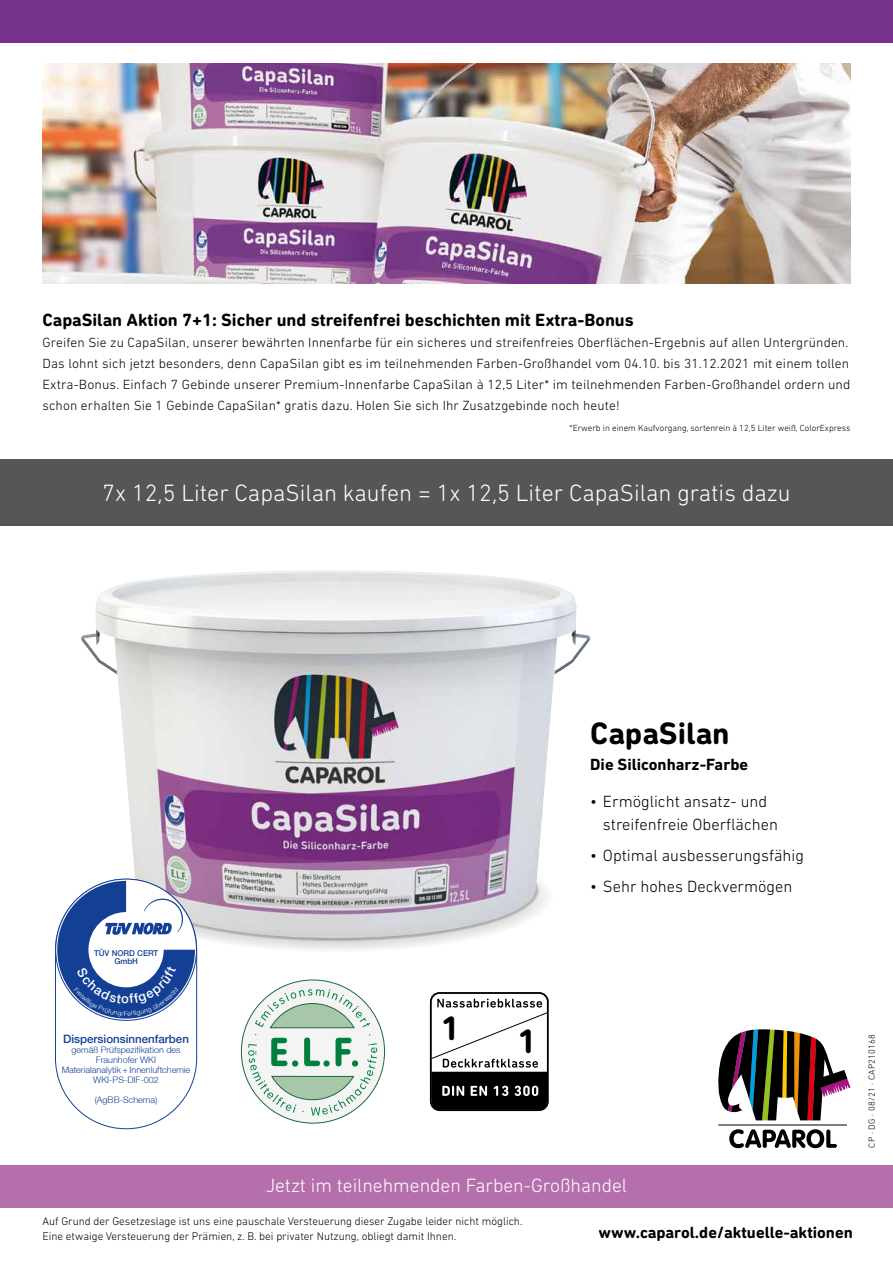
<style>
.page{position:relative;width:893px;height:1263px;background:#fff}
.page>*{position:absolute;margin:0;border:0;box-sizing:border-box;transform-origin:0 0}
.t1{font:700 34.5px "DIN Next Rounded LT Pro";color:#000}
.t2{font:700 31.5px "DIN Next Rounded LT Pro";color:#000}
.t3{font:300 24px "DIN Next Rounded LT Pro";color:#fff}
.t4{font:300 19.5px "DIN Next Rounded LT Pro";color:#fff}
.t5{font:700 18px "DIN Next Rounded LT Pro";color:#000}
.t6{font:300 16.5px/22.5px "DIN Next LT Pro";color:#000}
.t7{font:700 16.5px "DIN Next Rounded LT Pro";color:#000}
.t8{font:700 16.5px "DIN Next LT Pro";color:#000}
.t9{font:300 13.5px/21px "DIN Next LT Pro";letter-spacing:.01em;color:#000}
.t10{font:500 11.55px "Helvetica Neue LT";color:#134094}
.t11{font:300 11.25px/15px "DIN Next LT Pro";color:#000}
.t12{font:300 9px/10.1px "Helvetica Neue LT";color:#134094;text-align:center}
.t13{font:300 9px "DIN Next LT Pro";color:#000}
.t14{font:300 9px "DIN Next LT Pro";letter-spacing:.025em;color:#000}
.t15{font:500 7.95px/7.9px "Helvetica Neue LT";color:#134094;text-align:center}
</style>
<div class="page">
<svg style="left:117px;top:841px;width:437px;height:111px;fill:#eaeaea"></svg>
<img style="left:43px;top:63px;width:808px;height:221px">
<div style="left:0;top:0;width:893px;height:42px;background:#76328a"></div>
<div style="left:0;top:1165px;width:893px;height:43px;background:#b56fac"></div>
<svg style="left:729px;top:1129px;width:108px;height:19px"></svg>
<hr style="left:718px;top:1125px;width:129px;height:1px;background:#000">
<svg style="left:718px;top:1029px;width:132px;height:91px"></svg>
<div style="left:0;top:459px;width:893px;height:66px;background:#565656"></div>
<svg style="left:241px;top:980px;width:144px;height:143px"></svg>
<svg style="left:248px;top:989px;width:129px;height:127px"></svg>
<div style="left:430px;top:992px;width:119px;height:119px;border:2px solid #000;border-radius:9px"></div>
<svg style="left:430px;top:998px;width:118px;height:112px"></svg>
<img style="left:81px;top:570px;width:510px;height:368px">
<svg style="left:57px;top:881px;width:138px;height:137px"></svg>
<h3 class="t5" style="left:43px;top:309px;width:593px">CapaSilan Aktion 7+1: Sicher und streifenfrei beschichten mit Extra-Bonus</h3>
<p class="t9" style="left:43px;top:331px;width:809px">Greifen Sie zu CapaSilan, unserer bewährten Innenfarbe für ein sicheres und streifenfreies Oberflächen-Ergebnis auf allen Untergründen.<br>Das lohnt sich jetzt besonders, denn CapaSilan gibt es im teilnehmenden Farben-Großhandel vom 04.10. bis 31.12.2021 mit einem tollen Extra-Bonus. Einfach 7 Gebinde unserer Premium-Innenfarbe CapaSilan à 12,5 Liter* im teilnehmenden Farben-Großhandel ordern und schon erhalten Sie 1 Gebinde CapaSilan* gratis dazu. Holen Sie sich Ihr Zusatzgebinde noch heute!</p>
<p class="t13" style="left:569px;top:422px;width:282px">*Erwerb in einem Kaufvorgang, sortenrein à 12,5 Liter weiß, ColorExpress</p>
<h3 class="t3" style="left:102px;top:479px;width:690px">7x 12,5 Liter CapaSilan kaufen = 1x 12,5 Liter CapaSilan gratis dazu</h3>
<h2 class="t2" style="left:590px;top:715px;width:141px">CapaSilan</h2>
<p class="t8" style="left:590px;top:754px;width:159px">Die Siliconharz-Farbe</p>
<p class="t6" style="left:603px;top:790px;width:176px;text-indent:-13px">• Ermöglicht ansatz- und streifenfreie Oberflächen</p>
<p class="t6" style="left:590px;top:843px;width:215px">• Optimal ausbesserungsfähig</p>
<p class="t6" style="left:590px;top:874px;width:204px">• Sehr hohes Deckvermögen</p>
<p class="t15" style="left:94px;top:949px;width:66px">TÜV NORD CERT<br>GmbH</p>
<p class="t10" style="left:63px;top:1031px;width:127px">Dispersionsinnenfarben</p>
<p class="t12" style="left:62px;top:1044px;width:130px">gemäß Prüfspezifikation des<br>Fraunhofer WKI<br>Materialanalytik + Innenluftchemie<br>WKI-PS-DIF-002</p>
<p class="t12" style="left:95px;top:1094px;width:64px">(AgBB-Schema)</p>
<h1 class="t1" style="left:441px;top:1008px;width:21px">1</h1>
<h1 class="t1" style="left:518px;top:1021px;width:21px">1</h1>
<h3 class="t4" style="left:266px;top:1174px;width:362px">Jetzt im teilnehmenden Farben-Großhandel</h3>
<p class="t11" style="left:43px;top:1213px;width:481px">Auf Grund der Gesetzeslage ist uns eine pauschale Versteuerung dieser Zugabe leider nicht möglich.<br>Eine etwaige Versteuerung der Prämien, z. B. bei privater Nutzung, obliegt damit Ihnen.</p>
<p class="t7" style="left:598px;top:1222px;width:256px">www.caparol.de/aktuelle-aktionen</p>
<p class="t14" style="left:866px;top:1148px;width:115px;rotate:-90deg">CP · DG · 08/21 · CAP210168</p>
</div>
